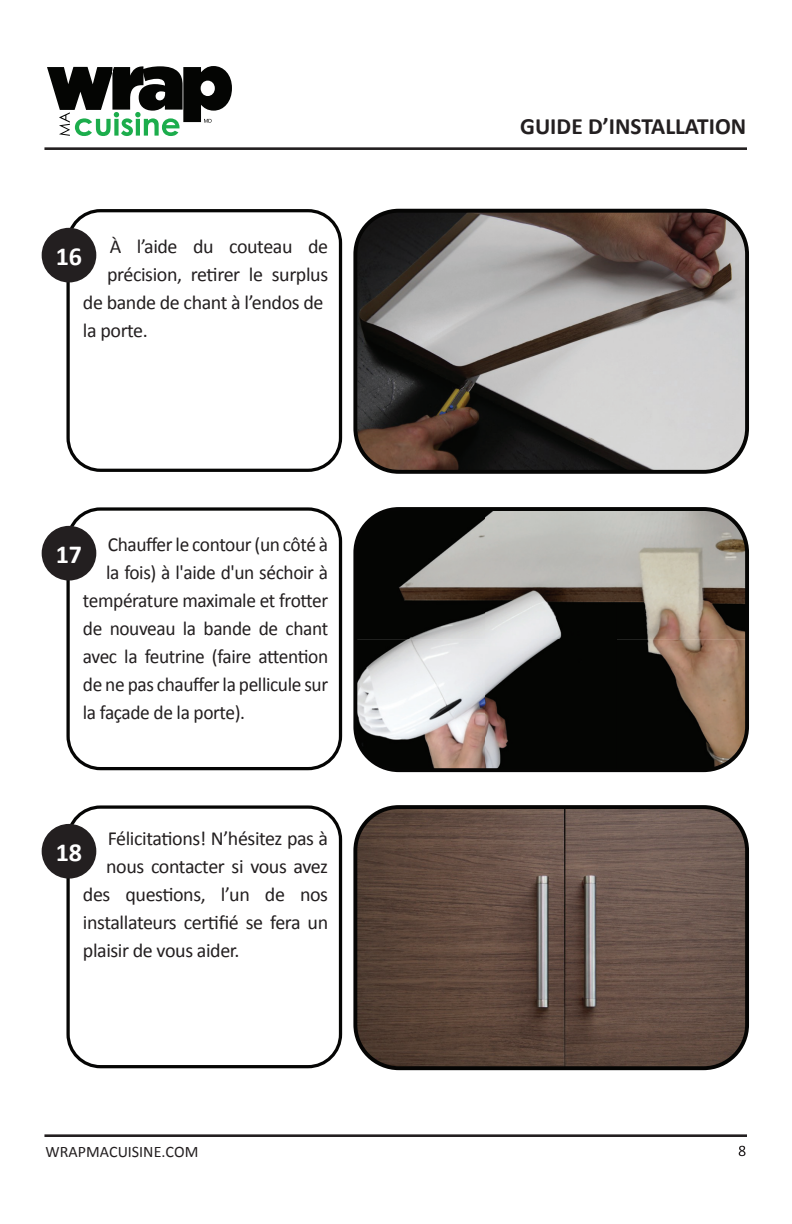
<style>
.page{position:relative;width:792px;height:1224px;background:#fff}
.page>*{position:absolute;margin:0;border:0;box-sizing:border-box;transform-origin:0 0}
.t1{font:700 26px "Calibri";color:#fff}
.t2{font:700 23.4px "Calibri";color:#231f20}
.t3{font:20px "Calibri";letter-spacing:-.02em;color:#231f20}
.t4{font:16px "Calibri";color:#231f20}
</style>
<div class="page">
<img style="left:358px;top:214px;width:386px;height:255px">
<img style="left:358px;top:512px;width:386px;height:255px">
<div style="left:66px;top:209px;width:276px;height:263px;border:3px solid #050504;border-radius:32px"></div>
<div style="left:353px;top:209px;width:396px;height:265px;border:4px solid #050504;border-radius:44px"></div>
<hr style="left:44px;top:1134px;width:703px;height:3px;background:#231f20">
<hr style="left:44px;top:147px;width:703px;height:3px;background:#231f20">
<svg style="left:739px;top:1146px;width:7px;height:10px"></svg>
<div style="left:43px;top:229px;width:52px;height:52px;background:#231f20;border-radius:50%"></div>
<div style="left:42px;top:228px;width:54px;height:54px;border:3px solid #231f20;border-radius:50%"></div>
<div style="left:66px;top:507px;width:276px;height:263px;border:3px solid #050504;border-radius:32px"></div>
<div style="left:353px;top:507px;width:396px;height:265px;border:4px solid #050504;border-radius:44px"></div>
<div style="left:43px;top:527px;width:52px;height:52px;background:#231f20;border-radius:50%"></div>
<div style="left:42px;top:526px;width:54px;height:55px;border:3px solid #231f20;border-radius:50%"></div>
<img style="left:358px;top:810px;width:386px;height:255px">
<div style="left:66px;top:805px;width:276px;height:263px;border:3px solid #050504;border-radius:32px"></div>
<div style="left:353px;top:805px;width:396px;height:265px;border:4px solid #050504;border-radius:44px"></div>
<div style="left:43px;top:826px;width:52px;height:51px;background:#231f20;border-radius:50%"></div>
<div style="left:42px;top:824px;width:54px;height:55px;border:3px solid #231f20;border-radius:50%"></div>
<svg style="left:47px;top:66px;width:185px;height:70px"></svg>
<p class="t3" style="left:110px;top:234px;width:220px">À l’aide du couteau de</p>
<p class="t3" style="left:107px;top:262px;width:223px">précision, retirer le surplus</p>
<p class="t3" style="left:83px;top:290px;width:242px">de bande de chant à l’endos de</p>
<p class="t3" style="left:83px;top:318px;width:66px">la porte.</p>
<h1 class="t1" style="left:56px;top:240px;width:28px">16</h1>
<p class="t3" style="left:108px;top:532px;width:222px">Chauffer le contour (un côté à</p>
<p class="t3" style="left:106px;top:560px;width:224px">la fois) à l'aide d'un séchoir à</p>
<p class="t3" style="left:83px;top:588px;width:247px">température maximale et frotter</p>
<p class="t3" style="left:83px;top:616px;width:247px">de nouveau la bande de chant</p>
<p class="t3" style="left:83px;top:644px;width:247px">avec la feutrine (faire attention</p>
<p class="t3" style="left:83px;top:672px;width:247px">de ne pas chauffer la pellicule sur</p>
<p class="t3" style="left:83px;top:700px;width:164px">la façade de la porte).</p>
<h1 class="t1" style="left:56px;top:538px;width:28px">17</h1>
<p class="t3" style="left:108px;top:826px;width:222px">Félicitations! N’hésitez pas à</p>
<p class="t3" style="left:106px;top:854px;width:224px">nous contacter si vous avez</p>
<p class="t3" style="left:83px;top:882px;width:247px">des questions, l’un de nos</p>
<p class="t3" style="left:83px;top:910px;width:247px">installateurs certifié se fera un</p>
<p class="t3" style="left:83px;top:938px;width:158px">plaisir de vous aider.</p>
<h1 class="t1" style="left:56px;top:836px;width:28px">18</h1>
<p class="t4" style="left:46px;top:1141px;width:154px">WRAPMACUISINE.COM</p>
<p class="t2" style="left:520px;top:111px;width:228px">GUIDE D’INSTALLATION</p>
</div>
